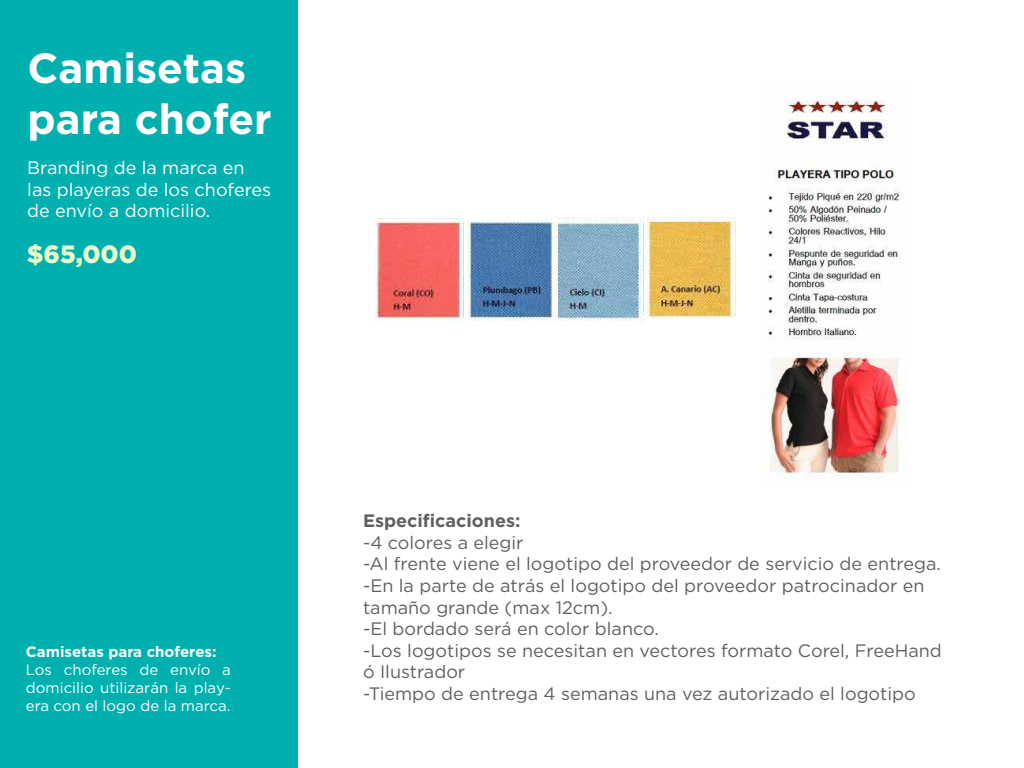
<style>
.page{position:relative;width:1024px;height:768px;background:#fff}
.page>*{position:absolute;margin:0;border:0;box-sizing:border-box;transform-origin:0 0}
.t1{font:700 42px/50.4px "Gotham HTF";color:#fff}
.t2{font:900 25px "Gotham HTF";color:#eafdc8}
.t3{font:18px/21.6px "Gotham HTF";color:#606060}
.t4{font:18px/21.6px "Gotham HTF";color:#fff}
.t5{font:700 18px "Gotham HTF";color:#606060}
.t6{font:15px/18px "Gotham HTF";color:#fff;text-align:justify}
.t7{font:700 15px "Gotham HTF";color:#fff}
</style>
<div class="page">
<div style="left:0;top:0;width:298px;height:768px;background:#00b0af"></div>
<img style="left:467px;top:217px;width:177px;height:104px">
<img style="left:647px;top:217px;width:89px;height:101px">
<img style="left:375px;top:219px;width:88px;height:102px">
<img style="left:761px;top:100px;width:146px;height:378px">
<h1 class="t1" style="left:28px;top:42px;width:246px">Camisetas para chofer</h1>
<p class="t4" style="left:27px;top:157px;width:245px">Branding de la marca en las playeras de los choferes de envío a domicilio.</p>
<h2 class="t2" style="left:27px;top:240px;width:112px">$65,000</h2>
<p class="t7" style="left:26px;top:643px;width:192px">Camisetas para choferes:</p>
<p class="t6" style="left:26px;top:660px;width:207px">Los choferes de envío a domicilio utilizarán la play&shy;era con el logo de la marca.</p>
<p class="t5" style="left:363px;top:510px;width:159px">Especificaciones:</p>
<p class="t3" style="left:363px;top:531px;width:580px">-4 colores a elegir<br>-Al frente viene el logotipo del proveedor de servicio de entrega. -En la parte de atrás el logotipo del proveedor patrocinador en tamaño grande (max 12cm).<br>-El bordado será en color blanco.<br>-Los logotipos se necesitan en vectores formato Corel, FreeHand ó Ilustrador<br>-Tiempo de entrega 4 semanas una vez autorizado el logotipo</p>
</div>
